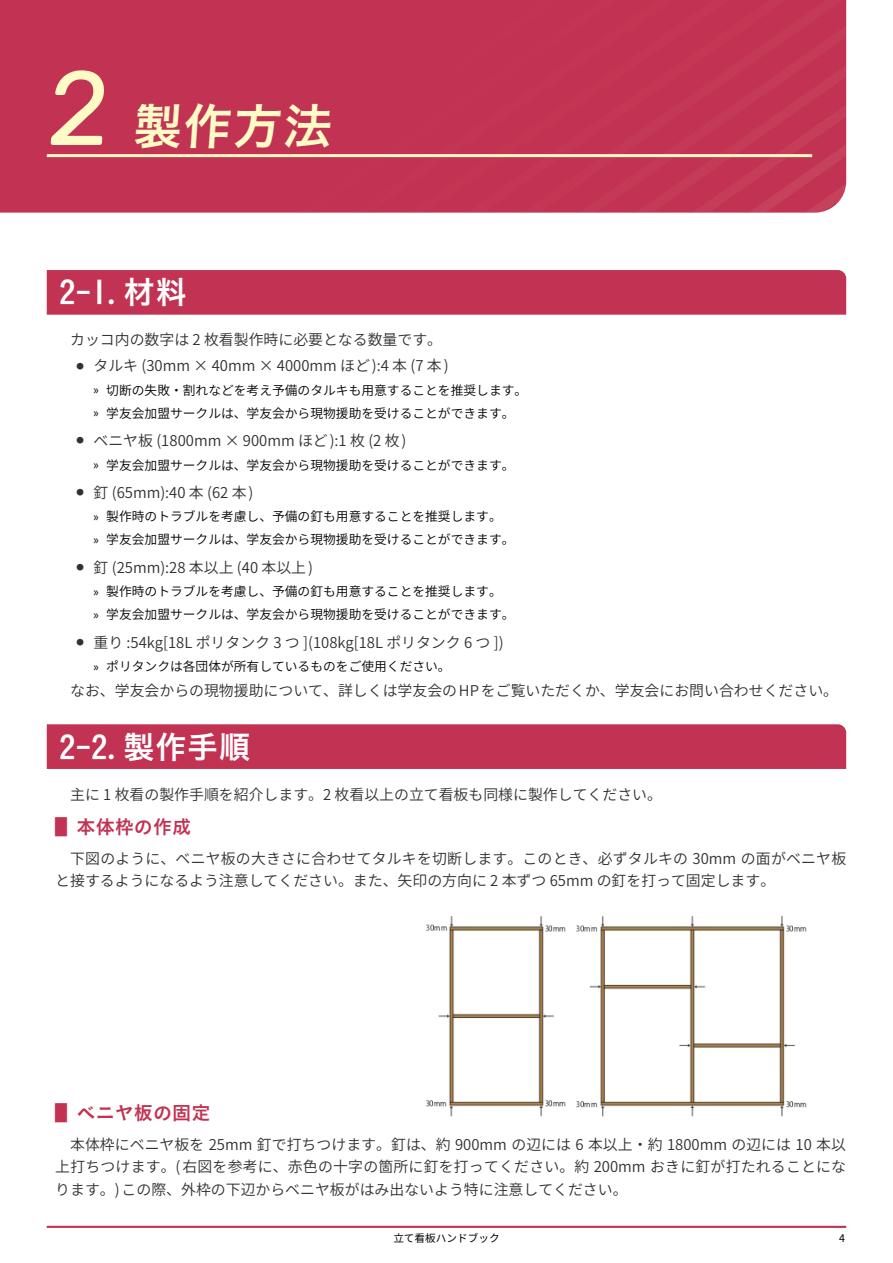
<style>
.page{position:relative;width:893px;height:1263px;background:#fff}
.page>*{position:absolute;margin:0;border:0;box-sizing:border-box;transform-origin:0 0}
.t1{font:49.95px "Koburina Go Std N W6";color:#fffbc7}
.t2{font:31.95px "Koburina Go Std N W6";color:#fff}
.t3{font:19.2px "Koburina Go Std N W6";color:#c23252}
.t4{font:14.85px/22.4px "Source Han Sans JP";color:#33302f}
.t5{font:12.75px/23px "Source Han Sans JP";color:#000}
.t6{font:10.65px "Source Han Sans JP";color:#000}
.s1{font-family:"Rubik";font-size:104.85px}
.s2{font-family:"Myriad Pro"}
</style>
<div class="page">
<hr style="left:47px;top:1226px;width:799px;height:2px;background:#c23252">
<div style="left:0;top:0;width:846px;height:213px;background:#c23353"></div>
<hr style="left:47px;top:154px;width:765px;height:3px;background:#fffbc7">
<div style="left:47px;top:270px;width:799px;height:45px;background:#c23252"></div>
<div style="left:47px;top:724px;width:799px;height:45px;background:#c23252"></div>
<img style="left:426px;top:916px;width:381px;height:201px">
<h1 class="t1" style="left:45px;top:88px;width:293px"><span class="s1">2</span> 製作方法</h1>
<h2 class="t2" style="left:60px;top:268px;width:129px">2-1. 材料</h2>
<p class="t4" style="left:70px;top:329px;width:373px">カッコ内の数字は 2 枚看製作時に必要となる数量です。</p>
<p class="t4" style="left:77px;top:355px;width:374px"><sup>●</sup> タルキ (30mm × 40mm × 4000mm ほど ):4 本 (7 本 )</p>
<p class="t5" style="left:94px;top:379px;width:435px"><span class="s2">»</span> 切断の失敗・割れなどを考え予備のタルキも用意することを推奨します。<span class="s2">»</span> 学友会加盟サークルは、学友会から現物援助を受けることができます。</p>
<p class="t4" style="left:77px;top:430px;width:331px"><sup>●</sup> ベニヤ板 (1800mm × 900mm ほど ):1 枚 (2 枚 )</p>
<p class="t5" style="left:94px;top:454px;width:422px"><span class="s2">»</span> 学友会加盟サークルは、学友会から現物援助を受けることができます。</p>
<p class="t4" style="left:77px;top:482px;width:178px"><sup>●</sup> 釘 (65mm):40 本 (62 本 )</p>
<p class="t5" style="left:94px;top:505px;width:422px"><span class="s2">»</span> 製作時のトラブルを考慮し、予備の釘も用意することを推奨します。<br><span class="s2">»</span> 学友会加盟サークルは、学友会から現物援助を受けることができます。</p>
<p class="t4" style="left:77px;top:557px;width:238px"><sup>●</sup> 釘 (25mm):28 本以上 (40 本以上 )</p>
<p class="t5" style="left:94px;top:580px;width:422px"><span class="s2">»</span> 製作時のトラブルを考慮し、予備の釘も用意することを推奨します。<br><span class="s2">»</span> 学友会加盟サークルは、学友会から現物援助を受けることができます。</p>
<p class="t4" style="left:77px;top:632px;width:429px"><sup>●</sup> 重り :54kg[18L ポリタンク 3 つ ](108kg[18L ポリタンク 6 つ ])</p>
<p class="t5" style="left:94px;top:655px;width:359px"><span class="s2">»</span> ポリタンクは各団体が所有しているものをご使用ください。</p>
<p class="t4" style="left:70px;top:680px;width:769px">なお、学友会からの現物援助について、詳しくは学友会の HP をご覧いただくか、学友会にお問い合わせください。</p>
<h2 class="t2" style="left:60px;top:722px;width:193px">2-2. 製作手順</h2>
<p class="t4" style="left:70px;top:783px;width:593px">主に 1 枚看の製作手順を紹介します。2 枚看以上の立て看板も同様に製作してください。</p>
<p class="t3" style="left:55px;top:812px;width:138px">▋本体枠の作成</p>
<p class="t4" style="left:55px;top:848px;width:792px;text-indent:15px">下図のように、ベニヤ板の大きさに合わせてタルキを切断します。このとき、必ずタルキの 30mm の面がベニヤ板と接するようになるよう注意してください。また、矢印の方向に 2 本ずつ 65mm の釘を打って固定します。</p>
<p class="t3" style="left:55px;top:1098px;width:157px">▋ベニヤ板の固定</p>
<p class="t4" style="left:55px;top:1133px;width:792px;text-align:justify;text-indent:15px">本体枠にベニヤ板を 25mm 釘で打ちつけます。釘は、約 900mm の辺には 6 本以上・約 1800mm の辺には 10 本以上打ちつけます。( 右図を参考に、赤色の十字の箇所に釘を打ってください。約 200mm おきに釘が打たれることになります。) この際、外枠の下辺からベニヤ板がはみ出ないよう特に注意してください。</p>
<p class="t6" style="left:393px;top:1232px;width:108px">立て看板ハンドブック</p>
<p class="t6" style="left:839px;top:1232px;width:7px">4</p>
</div>
